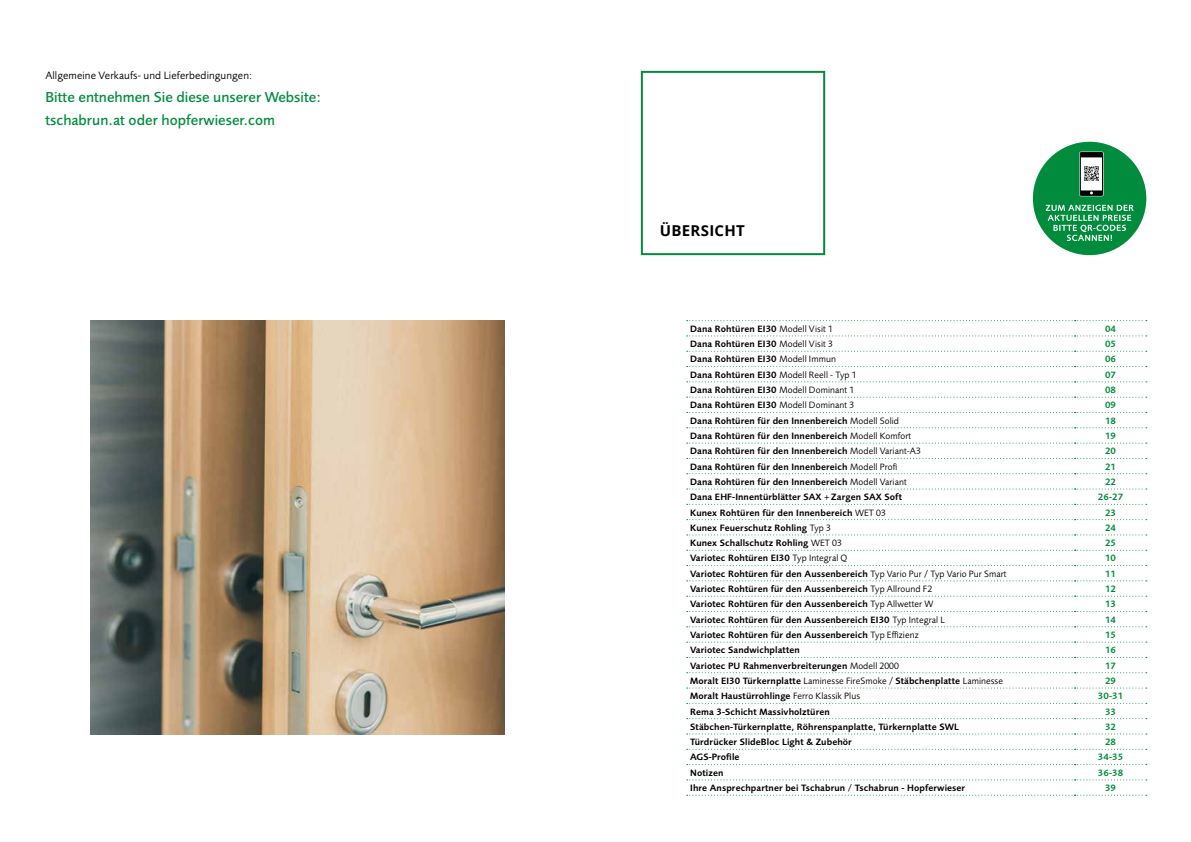
<style>
.page{position:relative;width:1191px;height:842px;background:#fff}
.page>*{position:absolute;margin:0;border:0;box-sizing:border-box;transform-origin:0 0}
.t1{font:500 15px/23px "Foundry Sans";color:#008c3c}
.t2{font:700 15px "Open Sans";letter-spacing:.02em;color:#000}
.t3{font:11px "Foundry Sans";letter-spacing:.01em;color:#000}
.t4{font:600 9.5px "Foundry Sans";letter-spacing:.01em;color:#000}
.t5{font:600 9.5px "Foundry Sans";letter-spacing:.01em;color:#008c3c}
.s1{font-weight:400}
</style>
<div class="page">
<img style="left:91px;top:320px;width:414px;height:414px">
<div style="left:641px;top:71px;width:184px;height:184px;border:2px solid #008c3c"></div>
<svg style="left:686px;top:351px;width:460px;height:1px"></svg>
<svg style="left:686px;top:366px;width:460px;height:1px"></svg>
<svg style="left:686px;top:381px;width:460px;height:1px"></svg>
<svg style="left:686px;top:397px;width:460px;height:1px"></svg>
<svg style="left:686px;top:412px;width:460px;height:1px"></svg>
<svg style="left:686px;top:427px;width:460px;height:1px"></svg>
<svg style="left:686px;top:443px;width:460px;height:1px"></svg>
<svg style="left:686px;top:458px;width:460px;height:1px"></svg>
<svg style="left:686px;top:473px;width:460px;height:1px"></svg>
<svg style="left:686px;top:488px;width:460px;height:1px"></svg>
<svg style="left:686px;top:504px;width:460px;height:1px"></svg>
<svg style="left:686px;top:519px;width:460px;height:1px"></svg>
<svg style="left:686px;top:534px;width:460px;height:1px"></svg>
<svg style="left:686px;top:550px;width:460px;height:1px"></svg>
<svg style="left:686px;top:565px;width:460px;height:1px"></svg>
<svg style="left:686px;top:580px;width:460px;height:1px"></svg>
<svg style="left:686px;top:596px;width:460px;height:1px"></svg>
<svg style="left:686px;top:611px;width:460px;height:1px"></svg>
<svg style="left:686px;top:626px;width:460px;height:1px"></svg>
<svg style="left:686px;top:642px;width:460px;height:1px"></svg>
<svg style="left:686px;top:657px;width:460px;height:1px"></svg>
<svg style="left:686px;top:672px;width:460px;height:1px"></svg>
<svg style="left:686px;top:687px;width:460px;height:1px"></svg>
<svg style="left:686px;top:703px;width:460px;height:1px"></svg>
<svg style="left:686px;top:718px;width:460px;height:1px"></svg>
<svg style="left:686px;top:733px;width:460px;height:1px"></svg>
<svg style="left:686px;top:749px;width:460px;height:1px"></svg>
<svg style="left:686px;top:764px;width:460px;height:1px"></svg>
<svg style="left:686px;top:779px;width:460px;height:1px"></svg>
<svg style="left:686px;top:795px;width:460px;height:1px"></svg>
<svg style="left:686px;top:320px;width:460px;height:1px"></svg>
<svg style="left:686px;top:335px;width:460px;height:1px"></svg>
<div style="left:1033px;top:142px;width:113px;height:113px;background:#008c3c;border-radius:50%"></div>
<svg style="left:1045px;top:205px;width:88px;height:36px"></svg>
<div style="left:1079px;top:152px;width:24px;height:44px;background:#fff"></div>
<div style="left:1080px;top:152px;width:22px;height:44px;border:1px solid #000"></div>
<svg style="left:1080px;top:153px;width:22px;height:4px"></svg>
<svg style="left:1084px;top:166px;width:15px;height:15px"></svg>
<svg style="left:1080px;top:190px;width:22px;height:5px"></svg>
<p class="t3" style="left:45px;top:69px;width:208px">Allgemeine Verkaufs- und Lieferbedingungen:</p>
<h1 class="t1" style="left:45px;top:85px;width:277px">Bitte entnehmen Sie diese unserer Website: tschabrun.at oder hopferwieser.com</h1>
<h1 class="t2" style="left:660px;top:220px;width:87px">ÜBERSICHT</h1>
<p class="t4" style="left:690px;top:323px;width:144px">Dana Rohtüren EI30 <span class="s1">Modell Visit 1</span></p>
<p class="t5" style="left:1105px;top:323px;width:13px">04</p>
<p class="t4" style="left:690px;top:339px;width:144px">Dana Rohtüren EI30 <span class="s1">Modell Visit 3</span></p>
<p class="t5" style="left:1105px;top:339px;width:13px">05</p>
<p class="t4" style="left:690px;top:354px;width:147px">Dana Rohtüren EI30 <span class="s1">Modell Immun</span></p>
<p class="t5" style="left:1105px;top:354px;width:13px">06</p>
<p class="t4" style="left:690px;top:369px;width:168px">Dana Rohtüren EI30 <span class="s1">Modell Reell - Typ 1</span></p>
<p class="t5" style="left:1105px;top:369px;width:13px">07</p>
<p class="t4" style="left:690px;top:384px;width:165px">Dana Rohtüren EI30 <span class="s1">Modell Dominant 1</span></p>
<p class="t5" style="left:1105px;top:384px;width:13px">08</p>
<p class="t4" style="left:690px;top:400px;width:165px">Dana Rohtüren EI30 <span class="s1">Modell Dominant 3</span></p>
<p class="t5" style="left:1105px;top:400px;width:13px">09</p>
<p class="t4" style="left:690px;top:415px;width:210px">Dana Rohtüren für den Innenbereich <span class="s1">Modell Solid</span></p>
<p class="t5" style="left:1105px;top:415px;width:13px">18</p>
<p class="t4" style="left:690px;top:430px;width:223px">Dana Rohtüren für den Innenbereich <span class="s1">Modell Komfort</span></p>
<p class="t5" style="left:1105px;top:430px;width:13px">19</p>
<p class="t4" style="left:690px;top:446px;width:232px">Dana Rohtüren für den Innenbereich <span class="s1">Modell Variant-A3</span></p>
<p class="t5" style="left:1105px;top:446px;width:13px">20</p>
<p class="t4" style="left:690px;top:461px;width:209px">Dana Rohtüren für den Innenbereich <span class="s1">Modell Profi</span></p>
<p class="t5" style="left:1105px;top:461px;width:13px">21</p>
<p class="t4" style="left:690px;top:476px;width:218px">Dana Rohtüren für den Innenbereich <span class="s1">Modell Variant</span></p>
<p class="t5" style="left:1105px;top:476px;width:13px">22</p>
<p class="t4" style="left:690px;top:492px;width:213px">Dana EHF-Innentürblätter SAX <span class="s1">+</span> Zargen SAX Soft</p>
<p class="t5" style="left:1097px;top:492px;width:27px">26-27</p>
<p class="t4" style="left:690px;top:507px;width:197px">Kunex Rohtüren für den Innenbereich <span class="s1">WET 03</span></p>
<p class="t5" style="left:1105px;top:507px;width:13px">23</p>
<p class="t4" style="left:690px;top:522px;width:142px">Kunex Feuerschutz Rohling <span class="s1">Typ 3</span></p>
<p class="t5" style="left:1105px;top:522px;width:13px">24</p>
<p class="t4" style="left:690px;top:537px;width:153px">Kunex Schallschutz Rohling <span class="s1">WET 03</span></p>
<p class="t5" style="left:1105px;top:537px;width:13px">25</p>
<p class="t4" style="left:690px;top:553px;width:159px">Variotec Rohtüren EI30 <span class="s1">Typ Integral Q</span></p>
<p class="t5" style="left:1105px;top:553px;width:13px">10</p>
<p class="t4" style="left:690px;top:568px;width:318px">Variotec Rohtüren für den Aussenbereich <span class="s1">Typ Vario Pur / Typ Vario Pur Smart</span></p>
<p class="t5" style="left:1105px;top:568px;width:13px">11</p>
<p class="t4" style="left:690px;top:583px;width:243px">Variotec Rohtüren für den Aussenbereich <span class="s1">Typ Allround F2</span></p>
<p class="t5" style="left:1105px;top:583px;width:13px">12</p>
<p class="t4" style="left:690px;top:599px;width:245px">Variotec Rohtüren für den Aussenbereich <span class="s1">Typ Allwetter W</span></p>
<p class="t5" style="left:1105px;top:599px;width:13px">13</p>
<p class="t4" style="left:690px;top:614px;width:256px">Variotec Rohtüren für den Aussenbereich EI30 <span class="s1">Typ Integral L</span></p>
<p class="t5" style="left:1105px;top:614px;width:13px">14</p>
<p class="t4" style="left:690px;top:629px;width:230px">Variotec Rohtüren für den Aussenbereich <span class="s1">Typ Effizienz</span></p>
<p class="t5" style="left:1105px;top:629px;width:13px">15</p>
<p class="t4" style="left:690px;top:645px;width:111px">Variotec Sandwichplatten</p>
<p class="t5" style="left:1105px;top:645px;width:13px">16</p>
<p class="t4" style="left:690px;top:660px;width:210px">Variotec PU Rahmenverbreiterungen <span class="s1">Modell 2000</span></p>
<p class="t5" style="left:1105px;top:660px;width:13px">17</p>
<p class="t4" style="left:690px;top:675px;width:314px">Moralt EI30 Türkernplatte <span class="s1">Laminesse FireSmoke /</span> Stäbchenplatte <span class="s1">Laminesse</span></p>
<p class="t5" style="left:1105px;top:675px;width:13px">29</p>
<p class="t4" style="left:690px;top:691px;width:171px">Moralt Haustürrohlinge <span class="s1">Ferro Klassik Plus</span></p>
<p class="t5" style="left:1097px;top:691px;width:27px">30-31</p>
<p class="t4" style="left:690px;top:706px;width:141px">Rema 3-Schicht Massivholztüren</p>
<p class="t5" style="left:1105px;top:706px;width:13px">33</p>
<p class="t4" style="left:690px;top:721px;width:270px">Stäbchen-Türkernplatte, Röhrenspanplatte, Türkernplatte SWL</p>
<p class="t5" style="left:1105px;top:721px;width:13px">32</p>
<p class="t4" style="left:690px;top:736px;width:163px">Türdrücker SlideBloc Light &amp; Zubehör</p>
<p class="t5" style="left:1105px;top:736px;width:13px">28</p>
<p class="t4" style="left:690px;top:752px;width:51px">AGS-Profile</p>
<p class="t5" style="left:1097px;top:752px;width:27px">34-35</p>
<p class="t4" style="left:690px;top:767px;width:35px">Notizen</p>
<p class="t5" style="left:1097px;top:767px;width:27px">36-38</p>
<p class="t4" style="left:690px;top:782px;width:276px">Ihre Ansprechpartner bei Tschabrun / Tschabrun - Hopferwieser</p>
<p class="t5" style="left:1105px;top:782px;width:13px">39</p>
</div>
